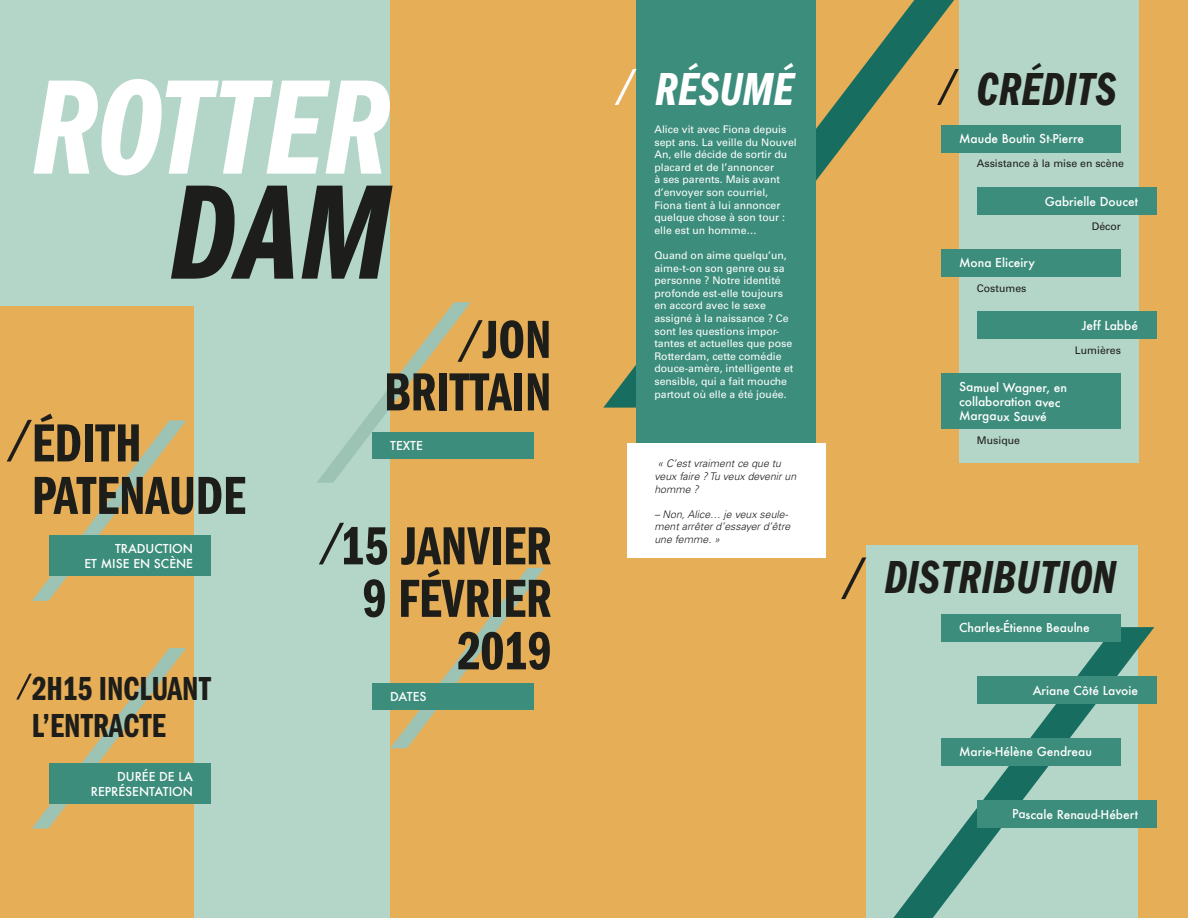
<style>
.page{position:relative;width:1188px;height:918px;background:#fff}
.page>*{position:absolute;margin:0;border:0;box-sizing:border-box;transform-origin:0 0}
.t1{font:139.5px "Franklin Gothic Demi Cmpr Ital";color:#fff}
.t2{font:139.5px "Franklin Gothic Demi Cmpr Ital";color:#1d1d1b}
.t3{font:55.5px/52.5px "Franklin Gothic Demi Cmpr";color:#1d1d1a;text-align:right}
.t4{font:48px "Franklin Gothic Demi Cmpr Ital";color:#1d1d1a}
.t5{font:48px "Franklin Gothic Demi Cmpr Ital";color:#fff}
.t6{font:34.5px/37.5px "Franklin Gothic Demi Cmpr";color:#1d1d1a}
.t7{font:500 12px/14.4px "Futura";color:#fff;text-align:right}
.t8{font:10.5px/12.6px "Univers";color:#fff}
.t9{font:italic 300 10.5px/12.6px "Univers";color:#1d1d1b}
.t10{font:10.5px "Univers";color:#1d1d1b}
</style>
<div class="page">
<div style="left:0;top:0;width:787px;height:918px;background:#b4d6c8"></div>
<div style="left:0;top:306px;width:193px;height:612px;background:#e7ae58"></div>
<div style="left:390px;top:0;width:798px;height:918px;background:#e7ae58"></div>
<div style="left:866px;top:545px;width:272px;height:373px;background:#b4d6c8"></div>
<div style="left:959px;top:0;width:179px;height:463px;background:#b4d6c8"></div>
<svg style="left:603px;top:0;width:351px;height:408px"></svg>
<div style="left:637px;top:0;width:179px;height:504px;background:#3c8d7c"></div>
<svg style="left:893px;top:627px;width:261px;height:291px"></svg>
<div style="left:941px;top:614px;width:179px;height:28px;background:#3c8d7c"></div>
<div style="left:941px;top:738px;width:179px;height:28px;background:#3c8d7c"></div>
<div style="left:977px;top:676px;width:179px;height:28px;background:#3c8d7c"></div>
<div style="left:977px;top:800px;width:179px;height:28px;background:#3c8d7c"></div>
<div style="left:941px;top:125px;width:179px;height:28px;background:#3c8d7c"></div>
<div style="left:941px;top:249px;width:179px;height:28px;background:#3c8d7c"></div>
<div style="left:977px;top:187px;width:179px;height:28px;background:#3c8d7c"></div>
<div style="left:977px;top:311px;width:179px;height:28px;background:#3c8d7c"></div>
<div style="left:941px;top:373px;width:179px;height:56px;background:#3c8d7c"></div>
<div style="left:372px;top:432px;width:161px;height:26px;background:#3c8d7c"></div>
<svg style="left:317px;top:302px;width:166px;height:181px"></svg>
<div style="left:50px;top:535px;width:161px;height:41px;background:#3c8d7c"></div>
<svg style="left:7px;top:420px;width:179px;height:181px"></svg>
<svg style="left:390px;top:568px;width:155px;height:180px"></svg>
<div style="left:372px;top:683px;width:161px;height:27px;background:#3c8d7c"></div>
<svg style="left:319px;top:523px;width:25px;height:41px"></svg>
<svg style="left:841px;top:557px;width:25px;height:42px"></svg>
<svg style="left:615px;top:69px;width:22px;height:36px"></svg>
<svg style="left:937px;top:69px;width:22px;height:36px"></svg>
<div style="left:50px;top:763px;width:161px;height:41px;background:#3c8d7c"></div>
<svg style="left:16px;top:648px;width:170px;height:180px"></svg>
<div style="left:627px;top:443px;width:198px;height:114px;background:#fff"></div>
<h1 class="t1" style="left:32px;top:48px;width:360px">ROTTER</h1>
<h1 class="t2" style="left:169px;top:153px;width:222px">DAM</h1>
<h2 class="t3" style="left:32px;top:418px;width:215px;text-align:left">ÉDITH<br>PATENAUDE</h2>
<p class="t7" style="left:85px;top:542px;width:110px">TRADUCTION<br>ET MISE EN SCÈNE</p>
<h3 class="t6" style="left:32px;top:670px;width:181px">2H15 INCLUANT<br>L’ENTRACTE</h3>
<p class="t7" style="left:91px;top:769px;width:104px">DURÉE DE LA<br>REPRÉSENTATION</p>
<h2 class="t3" style="left:384px;top:314px;width:169px">JON<br>BRITTAIN</h2>
<p class="t7" style="left:390px;top:438px;width:34px">TEXTE</p>
<h2 class="t3" style="left:341px;top:521px;width:212px">15 JANVIER<br>9 FÉVRIER<br>2019</h2>
<p class="t7" style="left:390px;top:690px;width:38px">DATES</p>
<h3 class="t5" style="left:655px;top:62px;width:140px">RÉSUMÉ</h3>
<p class="t8" style="left:654px;top:123px;width:144px">Alice vit avec Fiona depuis sept ans. La veille du Nouvel<br>An, elle décide de sortir du placard et de l’annoncer<br>à ses parents. Mais avant d’envoyer son courriel,<br>Fiona tient à lui annoncer quelque chose à son tour : elle est un homme…</p>
<p class="t8" style="left:654px;top:249px;width:140px">Quand on aime quelqu’un, aime-t-on son genre ou sa personne ? Notre identité profonde est-elle toujours en accord avec le sexe assigné à la naissance ? Ce sont les questions impor&shy;tantes et actuelles que pose<br>Rotterdam, cette comédie douce-amère, intelligente et sensible, qui a fait mouche partout où elle a été jouée.</p>
<p class="t9" style="left:654px;top:457px;width:143px">« C’est vraiment ce que tu veux faire ? Tu veux devenir un homme ?</p>
<p class="t9" style="left:654px;top:508px;width:138px">– Non, Alice… je veux seule&shy;ment arrêter d’essayer d’être une femme. »</p>
<h3 class="t4" style="left:977px;top:62px;width:141px">CRÉDITS</h3>
<p class="t7" style="left:959px;top:131px;width:127px">Maude Boutin St-Pierre</p>
<p class="t10" style="left:977px;top:157px;width:149px">Assistance à la mise en scène</p>
<p class="t7" style="left:1045px;top:194px;width:95px">Gabrielle Doucet</p>
<p class="t7" style="left:959px;top:255px;width:77px">Mona Eliceiry</p>
<p class="t10" style="left:977px;top:282px;width:51px">Costumes</p>
<p class="t10" style="left:1092px;top:220px;width:31px">Décor</p>
<p class="t7" style="left:1082px;top:318px;width:58px">Jeff Labbé</p>
<p class="t10" style="left:1075px;top:344px;width:48px">Lumières</p>
<p class="t7" style="left:959px;top:380px;width:110px;text-align:left">Samuel Wagner, en collaboration avec<br>Margaux Sauvé</p>
<p class="t10" style="left:977px;top:434px;width:45px">Musique</p>
<h3 class="t4" style="left:884px;top:550px;width:233px">DISTRIBUTION</h3>
<p class="t7" style="left:959px;top:620px;width:132px">Charles-Étienne Beaulne</p>
<p class="t7" style="left:1033px;top:683px;width:107px">Ariane Côté Lavoie</p>
<p class="t7" style="left:959px;top:744px;width:134px">Marie-Hélène Gendreau</p>
<p class="t7" style="left:1012px;top:807px;width:127px">Pascale Renaud-Hébert</p>
</div>
